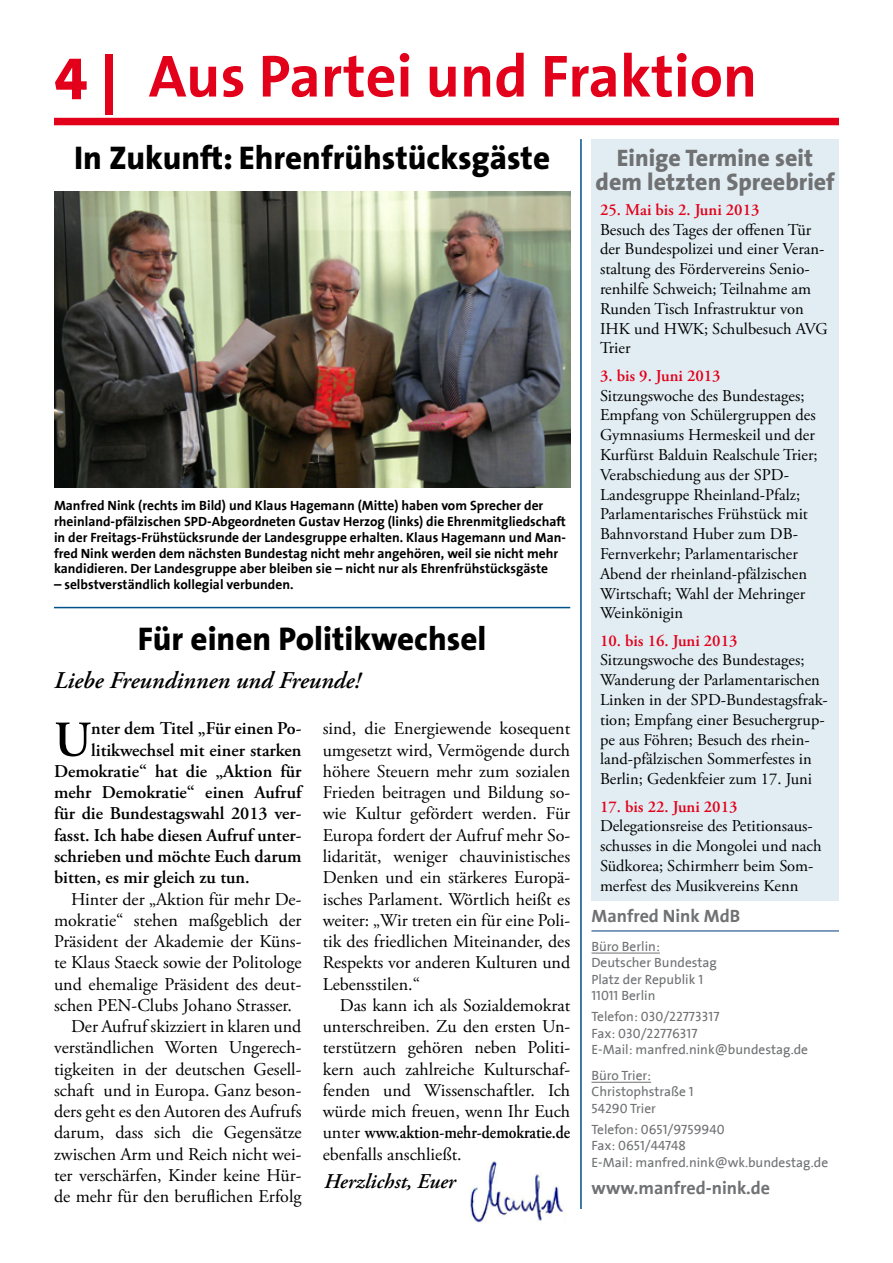
<style>
.page{position:relative;width:893px;height:1263px;background:#fff}
.page>*{position:absolute;margin:0;border:0;box-sizing:border-box;transform-origin:0 0}
.t1{font:700 60px "SPD2002 The Sans";color:#e2001a}
.t2{font:60px "The Sans Extra Bold Caps";color:#e2001a}
.t3{font:600 50.1px "Adobe Garamond Pro";color:#000}
.t4{font:800 33px "The Sans";color:#000}
.t5{font:800 24px/24px "The Sans";color:#707173;text-align:center}
.t6{font:italic 600 24px "Adobe Garamond Pro";color:#000}
.t7{font:italic 600 21px "Adobe Garamond Pro";color:#000}
.t8{font:18px/21.3px "Adobe Garamond Pro";color:#000;text-align:justify}
.t9{font:600 18px "Adobe Garamond Pro";color:#000}
.t10{font:700 18px "SPD2002 The Sans";color:#707173}
.t11{font:16.5px/19.8px "Adobe Garamond Pro";color:#000}
.t12{font:600 16.5px "Adobe Garamond Pro";color:#e2001a}
.t13{font:700 13.5px/15.8px "SPD2002 The Sans";color:#000}
.t14{font:13.5px/16.5px "SPD2002 The Sans";color:#707173}
.s1{font-weight:600}
</style>
<div class="page">
<div style="left:591px;top:139px;width:248px;height:64px;background:#e1edf3"></div>
<div style="left:591px;top:203px;width:248px;height:698px;background:#e1edf3"></div>
<div style="left:54px;top:118px;width:785px;height:7px;background:#e2001a"></div>
<hr style="left:580px;top:139px;width:2px;height:1070px;background:#00528c">
<hr style="left:591px;top:1082px;width:60px;height:1px;background:#707173">
<hr style="left:591px;top:952px;width:69px;height:1px;background:#707173">
<hr style="left:591px;top:930px;width:248px;height:1px;background:#003882">
<hr style="left:54px;top:607px;width:516px;height:1px;background:#00528c">
<img style="left:470px;top:1161px;width:96px;height:62px">
<img style="left:54px;top:191px;width:516px;height:296px">
<h1 class="t2" style="left:101px;top:40px;width:18px">|</h1>
<h1 class="t1" style="left:149px;top:45px;width:610px">Aus Partei und Fraktion</h1>
<h3 class="t4" style="left:74px;top:137px;width:478px">In Zukunft: Ehrenfrühstücksgäste</h3>
<p class="t13" style="left:54px;top:498px;width:514px">Manfred Nink (rechts im Bild) und Klaus Hagemann (Mitte) haben vom Sprecher der rheinland-pfälzischen SPD-Abgeordneten Gustav Herzog (links) die Ehrenmitgliedschaft in der Freitags-Frühstücksrunde der Landesgruppe erhalten. Klaus Hagemann und Man&shy;fred Nink werden dem nächsten Bundestag nicht mehr angehören, weil sie nicht mehr kandidieren. Der Landesgruppe aber bleiben sie – nicht nur als Ehrenfrühstücksgäste</p>
<p class="t13" style="left:54px;top:577px;width:241px">– selbstverständlich kollegial verbunden.</p>
<h3 class="t4" style="left:138px;top:617px;width:350px">Für einen Politikwechsel</h3>
<h3 class="t6" style="left:54px;top:667px;width:308px">Liebe Freundinnen und Freunde!</h3>
<h2 class="t3" style="left:54px;top:711px;width:39px">U</h2>
<p class="t9" style="left:91px;top:718px;width:212px">nter dem Titel „Für einen Po-</p>
<p class="t8" style="left:323px;top:719px;width:249px">sind, die Energiewende kosequent umgesetzt wird, Vermögende durch höhere Steuern mehr zum sozialen Frieden beitragen und Bildung so&shy;wie Kultur gefördert werden. Für Europa fordert der Aufruf mehr So&shy;lidarität, weniger chauvinistisches Denken und ein stärkeres Europä&shy;isches Parlament. Wörtlich heißt es weiter: „Wir treten ein für eine Poli&shy;tik des friedlichen Miteinander, des Respekts vor anderen Kulturen und Lebensstilen.“</p>
<p class="t8" style="left:323px;top:995px;width:249px;text-indent:17px">Das kann ich als Sozialdemokrat unterschreiben. Zu den ersten Un&shy;terstützern gehören neben Politi&shy;kern auch zahlreiche Kulturschaf&shy;fenden und Wissenschaftler. Ich würde mich freuen, wenn Ihr Euch unter <span class="s1">www.aktion-mehr-demokratie.de </span>ebenfalls anschließt.</p>
<p class="t9" style="left:91px;top:740px;width:212px">litikwechsel mit einer starken</p>
<p class="t9" style="left:54px;top:761px;width:249px">Demokratie“ hat die „Aktion für</p>
<p class="t9" style="left:54px;top:782px;width:249px">mehr Demokratie“ einen Aufruf</p>
<p class="t9" style="left:54px;top:803px;width:249px">für die Bundestagswahl 2013 ver-</p>
<p class="t9" style="left:54px;top:825px;width:249px">fasst. Ich habe diesen Aufruf unter-</p>
<p class="t9" style="left:54px;top:846px;width:249px">schrieben und möchte Euch darum</p>
<p class="t9" style="left:54px;top:867px;width:197px">bitten, es mir gleich zu tun.</p>
<p class="t8" style="left:71px;top:889px;width:232px">Hinter der „Aktion für mehr De-</p>
<p class="t8" style="left:54px;top:910px;width:249px">mokratie“ stehen maßgeblich der</p>
<p class="t8" style="left:54px;top:931px;width:249px">Präsident der Akademie der Küns-</p>
<p class="t8" style="left:54px;top:952px;width:249px">te Klaus Staeck sowie der Politologe</p>
<p class="t8" style="left:54px;top:974px;width:249px">und ehemalige Präsident des deut-</p>
<p class="t8" style="left:54px;top:995px;width:239px">schen PEN-Clubs Johano Strasser.</p>
<p class="t8" style="left:71px;top:1016px;width:232px">Der Aufruf skizziert in klaren und</p>
<p class="t8" style="left:54px;top:1037px;width:249px">verständlichen Worten Ungerech-</p>
<p class="t8" style="left:54px;top:1059px;width:249px">tigkeiten in der deutschen Gesell-</p>
<p class="t8" style="left:54px;top:1080px;width:249px">schaft und in Europa. Ganz beson-</p>
<p class="t8" style="left:54px;top:1101px;width:249px">ders geht es den Autoren des Aufrufs</p>
<p class="t8" style="left:54px;top:1123px;width:249px">darum, dass sich die Gegensätze</p>
<p class="t8" style="left:54px;top:1144px;width:249px">zwischen Arm und Reich nicht wei-</p>
<p class="t8" style="left:54px;top:1165px;width:249px">ter verschärfen, Kinder keine Hür-</p>
<p class="t8" style="left:54px;top:1186px;width:249px">de mehr für den beruflichen Erfolg</p>
<p class="t7" style="left:324px;top:1169px;width:133px">Herzlichst, Euer</p>
<h3 class="t5" style="left:596px;top:146px;width:241px">Einige Termine seit dem letzten Spreebrief</h3>
<p class="t12" style="left:600px;top:200px;width:161px">25. Mai bis 2. Juni 2013</p>
<p class="t11" style="left:600px;top:220px;width:229px">Besuch des Tages der offenen Tür der Bundespolizei und einer Veran&shy;staltung des Fördervereins Senio&shy;renhilfe Schweich; Teilnahme am<br>Runden Tisch Infrastruktur von<br>IHK und HWK; Schulbesuch AVG<br>Trier</p>
<p class="t12" style="left:600px;top:366px;width:122px">3. bis 9. Juni 2013</p>
<p class="t11" style="left:600px;top:386px;width:219px">Sitzungswoche des Bundestages;<br>Empfang von Schülergruppen des<br>Gymnasiums Hermeskeil und der<br>Kurfürst Balduin Realschule Trier;<br>Verabschiedung aus der SPD-<br>Landesgruppe Rheinland-Pfalz;<br>Parlamentarisches Frühstück mit<br>Bahnvorstand Huber zum DB-<br>Fernverkehr; Parlamentarischer<br>Abend der rheinland-pfälzischen<br>Wirtschaft; Wahl der Mehringer<br>Weinkönigin</p>
<p class="t12" style="left:600px;top:631px;width:139px">10. bis 16. Juni 2013</p>
<p class="t11" style="left:600px;top:651px;width:229px">Sitzungswoche des Bundestages; Wanderung der Parlamentarischen Linken in der SPD-Bundestagsfrak&shy;tion; Empfang einer Besuchergrup&shy;pe aus Föhren; Besuch des rhein&shy;land-pfälzischen Sommerfestes in Berlin; Gedenkfeier zum 17. Juni</p>
<p class="t12" style="left:600px;top:797px;width:139px">17. bis 22. Juni 2013</p>
<p class="t11" style="left:600px;top:817px;width:223px">Delegationsreise des Petitionsaus&shy;schusses in die Mongolei und nach Südkorea; Schirmherr beim Som&shy;merfest des Musikvereins Kenn</p>
<p class="t10" style="left:591px;top:906px;width:150px">Manfred Nink MdB</p>
<p class="t14" style="left:591px;top:938px;width:127px">Büro Berlin:<br>Deutscher Bundestag<br>Platz der Republik 1<br>11011 Berlin</p>
<p class="t14" style="left:591px;top:1009px;width:218px">Telefon: 030/22773317<br>Fax: 030/22776317<br>E-Mail: manfred.nink@bundestag.de</p>
<p class="t14" style="left:591px;top:1067px;width:104px">Büro Trier:<br>Christophstraße 1<br>54290 Trier</p>
<p class="t14" style="left:591px;top:1121px;width:238px">Telefon: 0651/9759940<br>Fax: 0651/44748<br>E-Mail: manfred.nink@wk.bundestag.de</p>
<p class="t10" style="left:591px;top:1179px;width:180px">www.manfred-nink.de</p>
</div>
